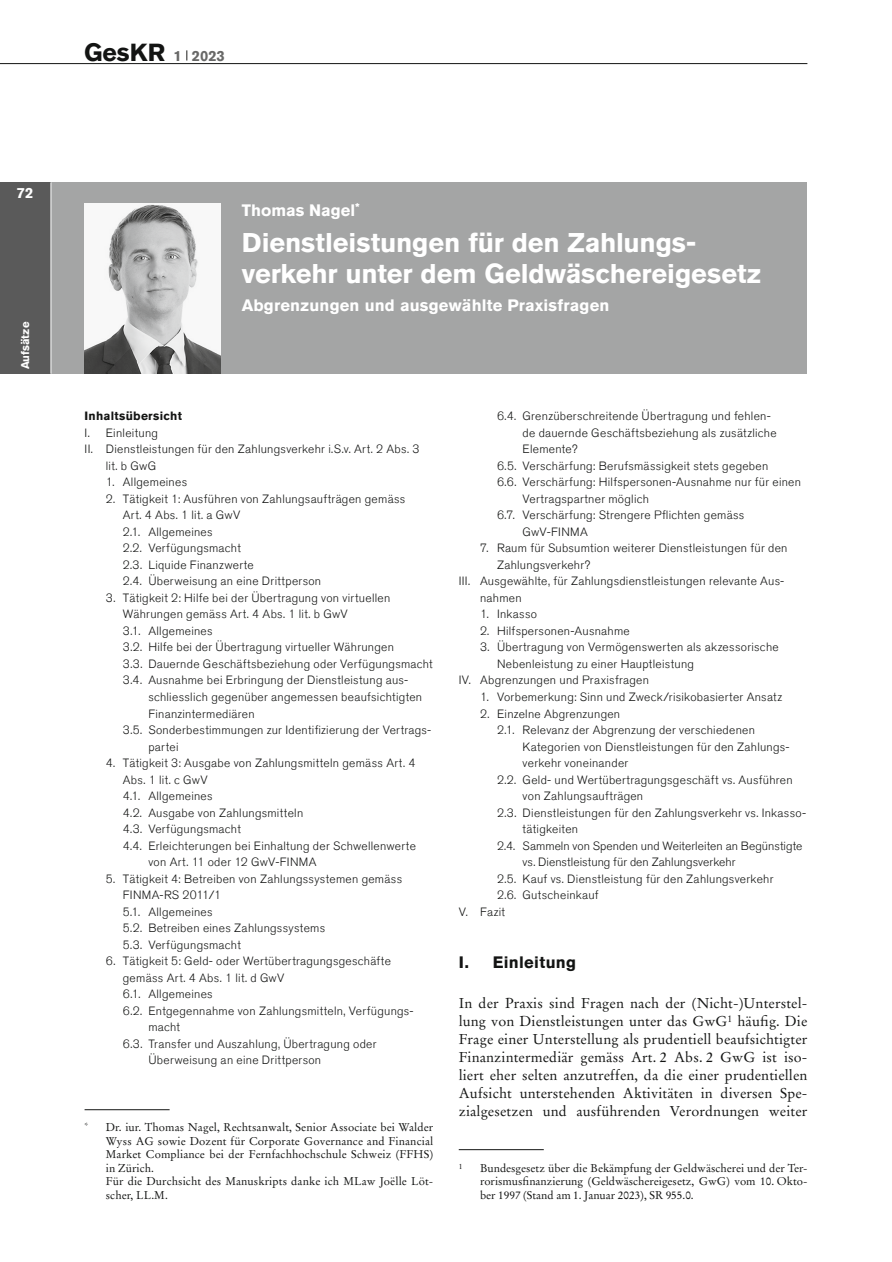
<style>
.page{position:relative;width:892px;height:1262px;background:#fff}
.page>*{position:absolute;margin:0;border:0;box-sizing:border-box;transform-origin:0 0}
.t1{font:700 27px/31.5px "Akzidenz Grotesk Pro";letter-spacing:-.005em;color:#fff}
.t2{font:700 24.6px "Akzidenz Grotesk Pro";color:#131413}
.t3{font:700 16.5px "Akzidenz Grotesk Pro";letter-spacing:.01em;color:#fff}
.t4{font:700 16.5px "Akzidenz Grotesk Pro";letter-spacing:.02em;color:#131413}
.t5{font:700 14.7px "Akzidenz Grotesk Pro";color:#fff}
.t6{font:14.25px/18px "Stempel Garamond LT Std";letter-spacing:.01em;color:#131413;text-align:justify}
.t7{font:300 12px/16.5px "Akzidenz Grotesk Pro";letter-spacing:.025em;color:#131413}
.t8{font:300 12px "Akzidenz Grotesk Pro";letter-spacing:.005em;color:#131413}
.t9{font:700 12px "Akzidenz Grotesk Pro";letter-spacing:.02em;color:#131413}
.t10{font:11.25px/13.5px "Stempel Garamond LT Std";letter-spacing:.01em;color:#131413}
.t11{font:700 11.25px "Akzidenz Grotesk Pro";color:#fff}
.t12{font:7.65px "Stempel Garamond LT Std";color:#131413}
.s1{font-size:14.7px;color:#686867}
</style>
<div class="page">
<div style="left:0;top:182px;width:807px;height:192px;background:#a4a5a5"></div>
<div style="left:0;top:182px;width:51px;height:192px;background:#5a5a5a"></div>
<hr style="left:51px;top:182px;width:1px;height:192px;background:#fff">
<svg style="left:186px;top:50px;width:2px;height:11px"></svg>
<hr style="left:0;top:63px;width:807px;height:1px;background:#131413">
<img style="left:85px;top:204px;width:136px;height:170px">
<hr style="left:85px;top:1109px;width:85px;height:1px;background:#131413">
<hr style="left:459px;top:1149px;width:85px;height:1px;background:#131413">
<p class="t5" style="left:17px;top:183px;width:18px">72</p>
<p class="t11" style="left:18px;top:369px;width:49px;rotate:-90deg">Aufsätze</p>
<h2 class="t2" style="left:84px;top:36px;width:142px">GesKR <span class="s1">1 2023</span></h2>
<h3 class="t3" style="left:242px;top:200px;width:119px">Thomas Nagel<sup>*</sup></h3>
<h1 class="t1" style="left:242px;top:226px;width:521px">Dienstleistungen für den Zahlungs&shy;verkehr unter dem Geldwäschereigesetz</h1>
<h3 class="t3" style="left:242px;top:294px;width:369px">Abgrenzungen und ausgewählte Praxisfragen</h3>
<p class="t9" style="left:85px;top:408px;width:99px">Inhaltsübersicht</p>
<p class="t7" style="left:85px;top:425px;width:75px">I. Einleitung</p>
<p class="t7" style="left:85px;top:441px;width:336px">II. Dienstleistungen für den Zahlungsverkehr i.S.v. Art. 2 Abs. 3</p>
<p class="t7" style="left:106px;top:458px;width:52px">lit. b GwG</p>
<p class="t7" style="left:106px;top:474px;width:83px">1. Allgemeines</p>
<p class="t7" style="left:123px;top:491px;width:284px;text-indent:-17px">2. Tätigkeit 1: Ausführen von Zahlungsaufträgen gemäss<br>Art. 4 Abs. 1 lit. a GwV<br>2.1. Allgemeines<br>2.2. Verfügungsmacht<br>2.3. Liquide Finanzwerte<br>2.4. Überweisung an eine Drittperson</p>
<p class="t7" style="left:123px;top:590px;width:311px;text-indent:-17px">3. Tätigkeit 2: Hilfe bei der Übertragung von virtuellen Währungen gemäss Art. 4 Abs. 1 lit. b GwV<br>3.1. Allgemeines<br>3.2. Hilfe bei der Übertragung virtueller Währungen<br>3.3. Dauernde Geschäftsbeziehung oder Verfügungsmacht 3.4. Ausnahme bei Erbringung der Dienstleistung aus-</p>
<p class="t7" style="left:148px;top:689px;width:275px">schliesslich gegenüber angemessen beaufsichtigten</p>
<p class="t7" style="left:148px;top:705px;width:108px">Finanzintermediären</p>
<p class="t7" style="left:123px;top:722px;width:310px">3.5. Sonderbestimmungen zur Identifizierung der Vertrags-</p>
<p class="t7" style="left:148px;top:738px;width:32px">partei</p>
<p class="t7" style="left:106px;top:755px;width:311px">4. Tätigkeit 3: Ausgabe von Zahlungsmitteln gemäss Art. 4</p>
<p class="t7" style="left:123px;top:771px;width:86px">Abs. 1 lit. c GwV</p>
<p class="t7" style="left:123px;top:788px;width:91px">4.1. Allgemeines</p>
<p class="t7" style="left:123px;top:804px;width:182px">4.2. Ausgabe von Zahlungsmitteln</p>
<p class="t7" style="left:123px;top:821px;width:120px">4.3. Verfügungsmacht</p>
<p class="t7" style="left:123px;top:837px;width:295px">4.4. Erleichterungen bei Einhaltung der Schwellenwerte</p>
<p class="t7" style="left:148px;top:854px;width:170px">von Art. 11 oder 12 GwV-FINMA</p>
<p class="t7" style="left:123px;top:870px;width:281px;text-indent:-17px">5. Tätigkeit 4: Betreiben von Zahlungssystemen gemäss<br>FINMA-RS 2011/1<br>5.1. Allgemeines<br>5.2. Betreiben eines Zahlungssystems<br>5.3. Verfügungsmacht</p>
<p class="t7" style="left:106px;top:953px;width:287px">6. Tätigkeit 5: Geld- oder Wertübertragungsgeschäfte</p>
<p class="t7" style="left:123px;top:969px;width:163px">gemäss Art. 4 Abs. 1 lit. d GwV</p>
<p class="t7" style="left:123px;top:986px;width:91px">6.1. Allgemeines</p>
<p class="t7" style="left:123px;top:1002px;width:292px">6.2. Entgegennahme von Zahlungsmitteln, Verfügungs-</p>
<p class="t7" style="left:148px;top:1019px;width:33px">macht</p>
<p class="t7" style="left:123px;top:1035px;width:255px">6.3. Transfer und Auszahlung, Übertragung oder</p>
<p class="t7" style="left:148px;top:1052px;width:174px">Überweisung an eine Drittperson</p>
<p class="t10" style="left:106px;top:1121px;width:329px;text-indent:-21px"><sup>*</sup> Dr. iur. Thomas Nagel, Rechtsanwalt, Senior Associate bei Walder Wyss AG sowie Dozent für Corporate Governance and Financial Market Compliance bei der Fernfachhochschule Schweiz (FFHS) in Zürich.<br>Für die Durchsicht des Manuskripts danke ich MLaw Joëlle Löt&shy;scher, LL.M.</p>
<p class="t7" style="left:497px;top:408px;width:275px">6.4. Grenzüberschreitende Übertragung und fehlen-</p>
<p class="t7" style="left:523px;top:425px;width:256px">de dauernde Geschäftsbeziehung als zusätzliche</p>
<p class="t7" style="left:523px;top:441px;width:56px">Elemente?</p>
<p class="t7" style="left:497px;top:458px;width:273px">6.5. Verschärfung: Berufsmässigkeit stets gegeben</p>
<p class="t7" style="left:497px;top:474px;width:306px">6.6. Verschärfung: Hilfspersonen-Ausnahme nur für einen</p>
<p class="t7" style="left:523px;top:491px;width:128px">Vertragspartner möglich</p>
<p class="t7" style="left:497px;top:507px;width:249px">6.7. Verschärfung: Strengere Pflichten gemäss</p>
<p class="t7" style="left:523px;top:524px;width:67px">GwV-FINMA</p>
<p class="t7" style="left:480px;top:540px;width:309px">7. Raum für Subsumtion weiterer Dienstleistungen für den</p>
<p class="t7" style="left:497px;top:557px;width:95px">Zahlungsverkehr?</p>
<p class="t7" style="left:459px;top:573px;width:327px">III. Ausgewählte, für Zahlungsdienstleistungen relevante Aus-</p>
<p class="t7" style="left:480px;top:590px;width:43px">nahmen</p>
<p class="t7" style="left:480px;top:606px;width:59px">1. Inkasso</p>
<p class="t7" style="left:480px;top:623px;width:151px">2. Hilfspersonen-Ausnahme</p>
<p class="t7" style="left:480px;top:639px;width:300px">3. Übertragung von Vermögenswerten als akzessorische</p>
<p class="t7" style="left:497px;top:656px;width:198px">Nebenleistung zu einer Hauptleistung</p>
<p class="t7" style="left:459px;top:672px;width:192px">IV. Abgrenzungen und Praxisfragen</p>
<p class="t7" style="left:480px;top:689px;width:304px">1. Vorbemerkung: Sinn und Zweck/risikobasierter Ansatz</p>
<p class="t7" style="left:480px;top:705px;width:142px">2. Einzelne Abgrenzungen</p>
<p class="t7" style="left:497px;top:722px;width:259px">2.1. Relevanz der Abgrenzung der verschiedenen</p>
<p class="t7" style="left:523px;top:738px;width:268px">Kategorien von Dienstleistungen für den Zahlungs-</p>
<p class="t7" style="left:523px;top:755px;width:107px">verkehr voneinander</p>
<p class="t7" style="left:497px;top:771px;width:297px">2.2. Geld- und Wertübertragungsgeschäft vs. Ausführen</p>
<p class="t7" style="left:523px;top:788px;width:122px">von Zahlungsaufträgen</p>
<p class="t7" style="left:497px;top:804px;width:311px">2.3. Dienstleistungen für den Zahlungsverkehr vs. Inkasso-</p>
<p class="t7" style="left:523px;top:821px;width:57px">tätigkeiten</p>
<p class="t8" style="left:497px;top:837px;width:307px">2.4. Sammeln von Spenden und Weiterleiten an Begünstigte</p>
<p class="t8" style="left:523px;top:854px;width:214px">vs. Dienstleistung für den Zahlungsverkehr</p>
<p class="t7" style="left:497px;top:870px;width:278px">2.5. Kauf vs. Dienstleistung für den Zahlungsverkehr</p>
<p class="t7" style="left:497px;top:887px;width:103px">2.6. Gutscheinkauf</p>
<p class="t7" style="left:459px;top:903px;width:48px">V. Fazit</p>
<h3 class="t4" style="left:459px;top:952px;width:119px">I. Einleitung</h3>
<p class="t6" style="left:459px;top:994px;width:350px">In der Praxis sind Fragen nach der (Nicht-)Unterstel&shy;lung von Dienstleistungen unter das GwG<sup>1</sup> häufig. Die Frage einer Unterstellung als prudentiell beaufsichtigter Finanzintermediär gemäss Art. 2 Abs. 2 GwG ist iso&shy;liert eher selten anzutreffen, da die einer prudentiellen Aufsicht unterstehenden Aktivitäten in diversen Spe&shy;zialgesetzen und ausführenden Verordnungen weiter</p>
<p class="t12" style="left:459px;top:1161px;width:5px">1</p>
<p class="t10" style="left:480px;top:1161px;width:329px;text-align:justify">Bundesgesetz über die Bekämpfung der Geldwäscherei und der Ter&shy;rorismusfinanzierung (Geldwäschereigesetz, GwG) vom 10. Okto&shy;ber 1997 (Stand am 1. Januar 2023), SR 955.0.</p>
</div>
